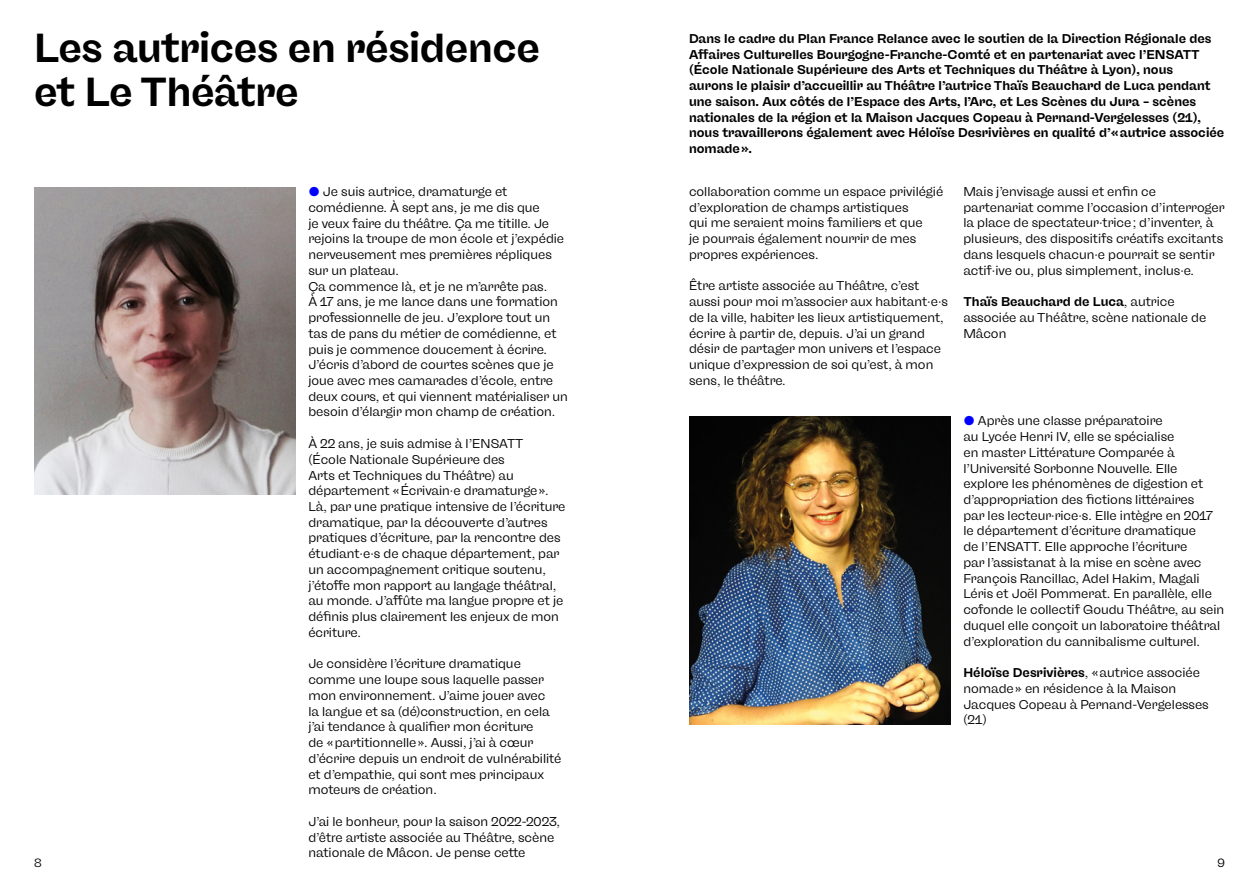
<style>
.page{position:relative;width:1259px;height:893px;background:#fff}
.page>*{position:absolute;margin:0;border:0;box-sizing:border-box;transform-origin:0 0}
.t1{font:700 40.5px/43.5px "Freigeist";letter-spacing:-.01em;color:#000}
.t2{font:12.75px/15.8px "Freigeist";color:#000}
.t3{font:700 12.75px/15.8px "Freigeist";color:#000}
.t4{font:12px "Freigeist";color:#000}
.s1{font-weight:700}
.s2{font-style:italic;color:#00f}
</style>
<div class="page">
<img style="left:34px;top:187px;width:262px;height:308px">
<img style="left:689px;top:416px;width:261px;height:308px">
<h1 class="t1" style="left:34px;top:26px;width:507px">Les autrices en résidence et Le Théâtre</h1>
<p class="t3" style="left:689px;top:31px;width:537px">Dans le cadre du Plan France Relance avec le soutien de la Direction Régionale des Affaires Culturelles Bourgogne-Franche-Comté et en partenariat avec l’ENSATT (École Nationale Supérieure des Arts et Techniques du Théâtre à Lyon), nous<br>aurons le plaisir d’accueillir au Théâtre l’autrice Thaïs Beauchard de Luca pendant une saison. Aux côtés de l’Espace des Arts, l’Arc, et Les Scènes du Jura – scènes nationales de la région et la Maison Jacques Copeau à Pernand-Vergelesses (21), nous travaillerons également avec Héloïse Desrivières en qualité d’« autrice associée nomade ».</p>
<p class="t2" style="left:963px;top:184px;width:263px">Mais j’envisage aussi et enfin ce partenariat comme l’occasion d’interroger la place de spectateur·trice ; d’inventer, à plusieurs, des dispositifs créatifs excitants dans lesquels chacun·e pourrait se sentir actif·ive ou, plus simplement, inclus·e.</p>
<p class="t2" style="left:963px;top:294px;width:244px"><span class="s1">Thaïs Beauchard de Luca</span>, autrice associée au Théâtre, scène nationale de<br>Mâcon</p>
<p class="t2" style="left:689px;top:184px;width:256px">collaboration comme un espace privilégié d’exploration de champs artistiques<br>qui me seraient moins familiers et que<br>je pourrais également nourrir de mes propres expériences.</p>
<p class="t2" style="left:689px;top:278px;width:261px">Être artiste associée au Théâtre, c’est aussi pour moi m’associer aux habitant·e·s de la ville, habiter les lieux artistiquement, écrire à partir de, depuis. J’ai un grand désir de partager mon univers et l’espace unique d’expression de soi qu’est, à mon sens, le théâtre.</p>
<p class="t2" style="left:308px;top:184px;width:261px"><span class="s2">●</span> Je suis autrice, dramaturge et comédienne. À sept ans, je me dis que<br>je veux faire du théâtre. Ça me titille. Je rejoins la troupe de mon école et j’expédie nerveusement mes premières répliques sur un plateau.<br>Ça commence là, et je ne m’arrête pas.<br>À 17 ans, je me lance dans une formation professionnelle de jeu. J’explore tout un tas de pans du métier de comédienne, et puis je commence doucement à écrire.<br>J’écris d’abord de courtes scènes que je joue avec mes camarades d’école, entre deux cours, et qui viennent matérialiser un besoin d’élargir mon champ de création.</p>
<p class="t2" style="left:308px;top:436px;width:259px">À 22 ans, je suis admise à l’ENSATT<br>(École Nationale Supérieure des<br>Arts et Techniques du Théâtre) au département « Écrivain·e dramaturge ».<br>Là, par une pratique intensive de l’écriture dramatique, par la découverte d’autres pratiques d’écriture, par la rencontre des étudiant·e·s de chaque département, par un accompagnement critique soutenu, j’étoffe mon rapport au langage théâtral, au monde. J’affûte ma langue propre et je définis plus clairement les enjeux de mon écriture.</p>
<p class="t2" style="left:308px;top:656px;width:255px">Je considère l’écriture dramatique comme une loupe sous laquelle passer mon environnement. J’aime jouer avec<br>la langue et sa (dé)construction, en cela j’ai tendance à qualifier mon écriture<br>de « partitionnelle ». Aussi, j’ai à cœur d’écrire depuis un endroit de vulnérabilité et d’empathie, qui sont mes principaux moteurs de création.</p>
<p class="t2" style="left:308px;top:814px;width:253px">J’ai le bonheur, pour la saison 2022-2023, d’être artiste associée au Théâtre, scène nationale de Mâcon. Je pense cette</p>
<p class="t2" style="left:963px;top:413px;width:262px"><span class="s2">●</span> Après une classe préparatoire<br>au Lycée Henri IV, elle se spécialise<br>en master Littérature Comparée à l’Université Sorbonne Nouvelle. Elle explore les phénomènes de digestion et d’appropriation des fictions littéraires<br>par les lecteur·rice·s. Elle intègre en 2017 le département d’écriture dramatique<br>de l’ENSATT. Elle approche l’écriture<br>par l’assistanat à la mise en scène avec François Rancillac, Adel Hakim, Magali Léris et Joël Pommerat. En parallèle, elle cofonde le collectif Goudu Théâtre, au sein duquel elle conçoit un laboratoire théâtral d’exploration du cannibalisme culturel.</p>
<p class="t2" style="left:963px;top:665px;width:247px"><span class="s1">Héloïse Desrivières</span>, « autrice associée nomade » en résidence à la Maison<br>Jacques Copeau à Pernand-Vergelesses (21)</p>
<p class="t4" style="left:34px;top:856px;width:9px">8</p>
<p class="t4" style="left:1217px;top:856px;width:9px">9</p>
</div>
